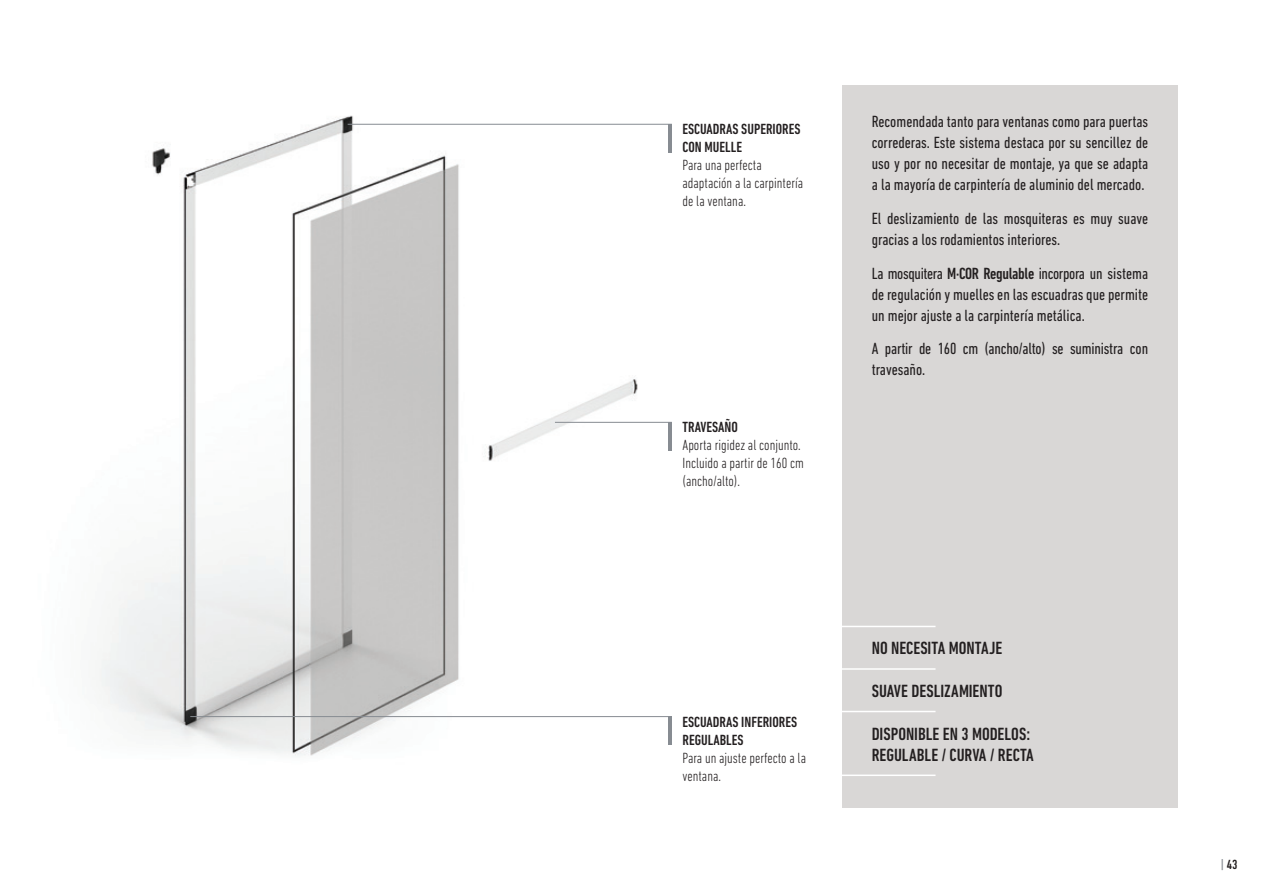
<style>
.page{position:relative;width:1263px;height:893px;background:#fff}
.page>*{position:absolute;margin:0;border:0;box-sizing:border-box;transform-origin:0 0}
.DESTACADOS_PARRAFOS{font:500 condensed 18px "DIN Next LT Pro";color:#231f20}
.CUERPOS_DE_TEXTO{font:condensed 16.5px/21px "DIN Next LT Pro";color:#231f20;text-align:justify}
.CUERPOS_DE_TEXTO-2{font:300 condensed 15px/18px "DIN Next LT Pro";color:#231f20}
.CUERPOS_DE_TEXTO-3{font:500 condensed 15px/18px "DIN Next LT Pro";color:#231f20}
.t1{font:500 condensed 13.5px "DIN Next LT Pro";color:#231f20}
.s1{font-weight:500}
.s2{color:#878c92}
</style>
<div class="page">
<img style="left:99px;top:115px;width:573px;height:641px">
<div style="left:842px;top:85px;width:336px;height:723px;background:#d9d7d6"></div>
<hr style="left:842px;top:626px;width:93px;height:1px;background:#fff">
<hr style="left:842px;top:668px;width:93px;height:2px;background:#fff">
<hr style="left:842px;top:711px;width:93px;height:1px;background:#fff">
<hr style="left:842px;top:774px;width:93px;height:2px;background:#fff">
<hr style="left:668px;top:422px;width:4px;height:28px;background:#878c92">
<hr style="left:555px;top:422px;width:117px;height:1px;background:#878c92">
<hr style="left:668px;top:716px;width:4px;height:28px;background:#878c92">
<hr style="left:190px;top:716px;width:482px;height:1px;background:#878c92">
<hr style="left:668px;top:124px;width:4px;height:28px;background:#878c92">
<hr style="left:348px;top:124px;width:324px;height:1px;background:#878c92">
<p class="CUERPOS_DE_TEXTO-3" style="left:682px;top:120px;width:120px">ESCUADRAS SUPERIORES<br>CON MUELLE</p>
<p class="CUERPOS_DE_TEXTO-2" style="left:682px;top:156px;width:122px">Para una perfecta adaptación a la carpintería de la ventana.</p>
<p class="CUERPOS_DE_TEXTO-3" style="left:682px;top:418px;width:57px">TRAVESAÑO</p>
<p class="CUERPOS_DE_TEXTO-2" style="left:682px;top:436px;width:123px">Aporta rigidez al conjunto.<br>Incluido a partir de 160 cm (ancho/alto).</p>
<p class="CUERPOS_DE_TEXTO-3" style="left:682px;top:712px;width:116px">ESCUADRAS INFERIORES<br>REGULABLES</p>
<p class="CUERPOS_DE_TEXTO-2" style="left:682px;top:748px;width:125px">Para un ajuste perfecto a la ventana.</p>
<p class="CUERPOS_DE_TEXTO" style="left:872px;top:111px;width:278px">Recomendada tanto para ventanas como para puertas correderas. Este sistema destaca por su sencillez de uso y por no necesitar de montaje, ya que se adapta a la mayoría de carpintería de aluminio del mercado.</p>
<p class="CUERPOS_DE_TEXTO" style="left:872px;top:208px;width:278px">El deslizamiento de las mosquiteras es muy suave gracias a los rodamientos interiores.</p>
<p class="CUERPOS_DE_TEXTO" style="left:872px;top:262px;width:278px">La mosquitera <span class="s1">M·COR Regulable</span> incorpora un sistema de regulación y muelles en las escuadras que permite un mejor ajuste a la carpintería metálica.</p>
<p class="CUERPOS_DE_TEXTO" style="left:872px;top:338px;width:278px">A partir de 160 cm (ancho/alto) se suministra con travesaño.</p>
<p class="DESTACADOS_PARRAFOS" style="left:872px;top:638px;width:132px">NO NECESITA MONTAJE</p>
<p class="DESTACADOS_PARRAFOS" style="left:872px;top:681px;width:132px">SUAVE DESLIZAMIENTO</p>
<p class="DESTACADOS_PARRAFOS" style="left:872px;top:723px;width:160px">DISPONIBLE EN 3 MODELOS:</p>
<p class="DESTACADOS_PARRAFOS" style="left:872px;top:744px;width:164px">REGULABLE / CURVA / RECTA</p>
<p class="t1" style="left:1220px;top:857px;width:19px"><span class="s2">|</span>43</p>
</div>
